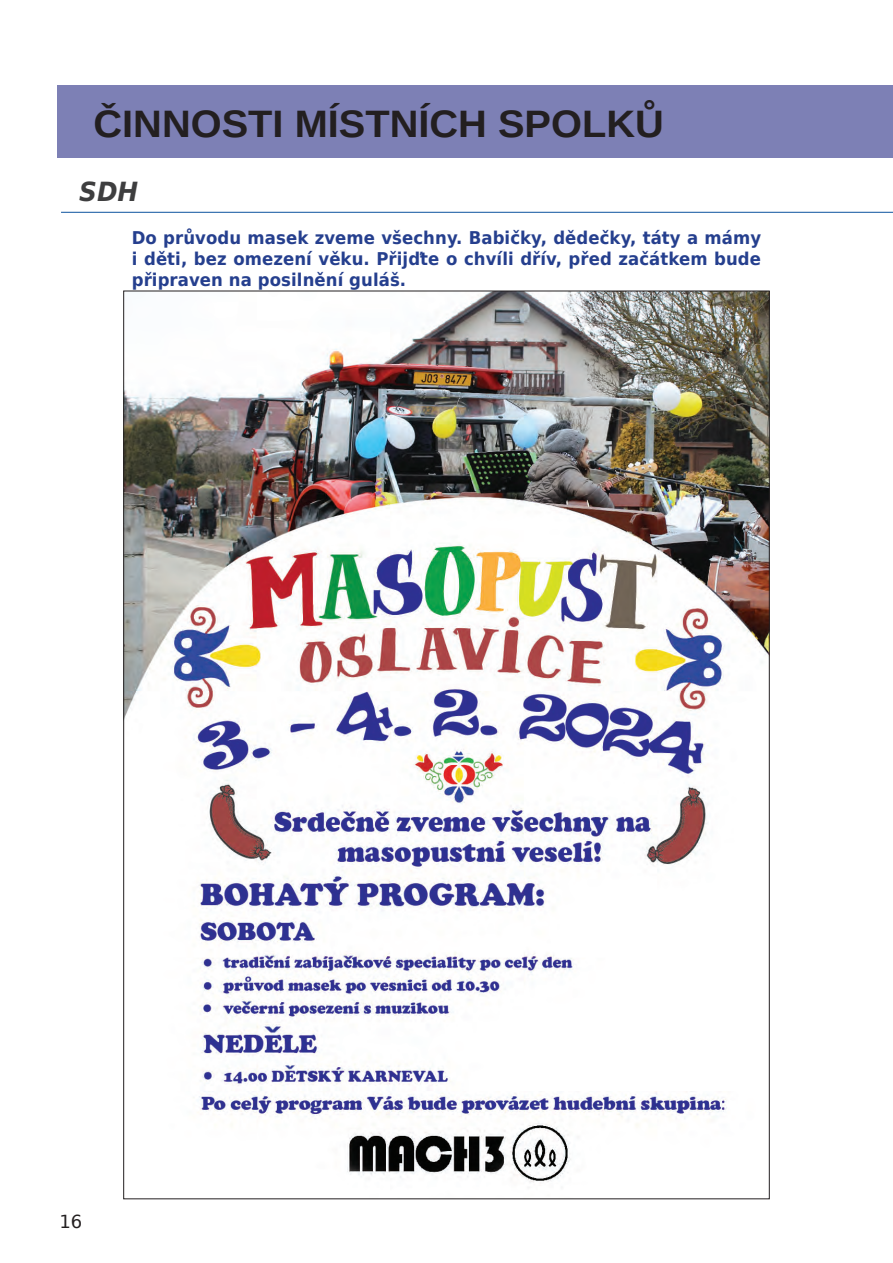
<style>
.page{position:relative;width:893px;height:1263px;background:#fff}
.page>*{position:absolute;margin:0;border:0;box-sizing:border-box;transform-origin:0 0}
.t1{font:700 38.25px "Arimo";color:#231f20;scale:1.04 1}
.t2{font:italic 700 26.4px "DejaVu Sans Condensed";color:#3e3e3f;scale:1.04 1}
.t3{font:18px "DejaVu Sans";color:#231f20}
.t4{font:700 17.7px/21px "DejaVu Sans Condensed";letter-spacing:.005em;color:#253f8e;text-align:justify;scale:1.04 1}
</style>
<div class="page">
<div style="left:57px;top:85px;width:834px;height:72px;background:#7d80b5"></div>
<hr style="left:891px;top:85px;width:2px;height:72px;background:#7d80b5">
<hr style="left:61px;top:212px;width:832px;height:1px;background:#0c539e">
<img style="left:125px;top:293px;width:643px;height:890px">
<h1 class="t1" style="left:94px;top:97px;width:550px">ČINNOSTI MÍSTNÍCH SPOLKŮ</h1>
<h2 class="t2" style="left:79px;top:171px;width:58px">SDH</h2>
<p class="t4" style="left:132px;top:226px;width:607px">Do průvodu masek zveme všechny. Babičky, dědečky, táty a mámy i děti, bez omezení věku. Přijďte o chvíli dřív, před začátkem bude připraven na posilnění guláš.</p>
<p class="t3" style="left:60px;top:1207px;width:24px">16</p>
</div>
